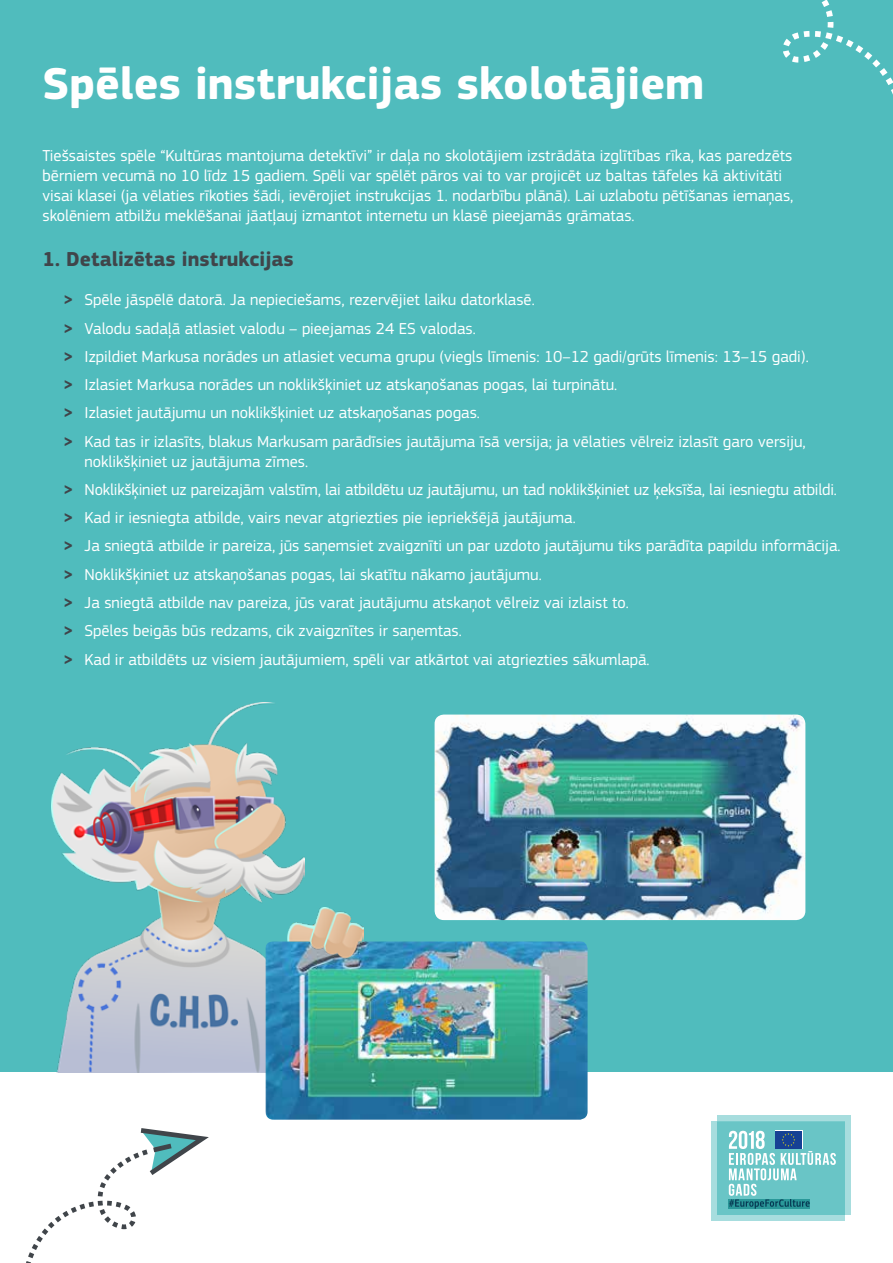
<style>
.page{position:relative;width:893px;height:1263px;background:#fff}
.page>*{position:absolute;margin:0;border:0;box-sizing:border-box;transform-origin:0 0}
.t1{font:700 46.5px "EC Square Sans Pro";color:#fff}
.t2{font:700 21px "EC Square Sans Pro";color:#40454a}
.t3{font:16.5px/28.3px "EC Square Sans Pro";color:#fff}
.s1{font-weight:700;color:#40454a}
</style>
<div class="page">
<div style="left:0;top:0;width:893px;height:1071px;background:#50bcbd"></div>
<svg style="left:711px;top:1122px;width:134px;height:99px;background:#9ed9da"></svg>
<svg style="left:718px;top:1115px;width:133px;height:99px"></svg>
<div style="left:718px;top:1122px;width:127px;height:92px;background:#69c5c6"></div>
<div style="left:774px;top:1130px;width:28px;height:19px;background:#fff"></div>
<svg style="left:729px;top:1131px;width:107px;height:78px"></svg>
<svg style="left:26px;top:1128px;width:183px;height:135px"></svg>
<img style="left:52px;top:703px;width:253px;height:369px">
<img style="left:265px;top:941px;width:323px;height:179px">
<img style="left:435px;top:714px;width:370px;height:206px">
<img style="left:288px;top:908px;width:76px;height:81px">
<svg style="left:783px;top:0;width:110px;height:95px"></svg>
<h1 class="t1" style="left:43px;top:56px;width:663px">Spēles instrukcijas skolotājiem</h1>
<p class="t3" style="left:43px;top:146px;width:752px;line-height:19.8px">Tiešsaistes spēle “Kultūras mantojuma detektīvi” ir daļa no skolotājiem izstrādāta izglītības rīka, kas paredzēts bērniem vecumā no 10 līdz 15 gadiem. Spēli var spēlēt pāros vai to var projicēt uz baltas tāfeles kā aktivitāti visai klasei (ja vēlaties rīkoties šādi, ievērojiet instrukcijas 1. nodarbību plānā). Lai uzlabotu pētīšanas iemaņas, skolēniem atbilžu meklēšanai jāatļauj izmantot internetu un klasē pieejamās grāmatas.</p>
<p class="t2" style="left:43px;top:246px;width:253px">1. Detalizētas instrukcijas</p>
<p class="t3" style="left:64px;top:286px;width:747px"><span class="s1">&gt;</span> Spēle jāspēlē datorā. Ja nepieciešams, rezervējiet laiku datorklasē.<br><span class="s1">&gt;</span> Valodu sadaļā atlasiet valodu – pieejamas 24 ES valodas.<br><span class="s1">&gt;</span> Izpildiet Markusa norādes un atlasiet vecuma grupu (viegls līmenis: 10–12 gadi/grūts līmenis: 13–15 gadi). <span class="s1">&gt;</span> Izlasiet Markusa norādes un noklikšķiniet uz atskaņošanas pogas, lai turpinātu.<br><span class="s1">&gt;</span> Izlasiet jautājumu un noklikšķiniet uz atskaņošanas pogas.<br><span class="s1">&gt;</span> Kad tas ir izlasīts, blakus Markusam parādīsies jautājuma īsā versija; ja vēlaties vēlreiz izlasīt garo versiju,</p>
<p class="t3" style="left:64px;top:447px;width:779px;text-indent:21px">noklikšķiniet uz jautājuma zīmes.<br><span class="s1">&gt;</span> Noklikšķiniet uz pareizajām valstīm, lai atbildētu uz jautājumu, un tad noklikšķiniet uz ķeksīša, lai iesniegtu atbildi. <span class="s1">&gt;</span> Kad ir iesniegta atbilde, vairs nevar atgriezties pie iepriekšējā jautājuma.<br><span class="s1">&gt;</span> Ja sniegtā atbilde ir pareiza, jūs saņemsiet zvaigznīti un par uzdoto jautājumu tiks parādīta papildu informācija. <span class="s1">&gt;</span> Noklikšķiniet uz atskaņošanas pogas, lai skatītu nākamo jautājumu.<br><span class="s1">&gt;</span> Ja sniegtā atbilde nav pareiza, jūs varat jautājumu atskaņot vēlreiz vai izlaist to.<br><span class="s1">&gt;</span> Spēles beigās būs redzams, cik zvaigznītes ir saņemtas.<br><span class="s1">&gt;</span> Kad ir atbildēts uz visiem jautājumiem, spēli var atkārtot vai atgriezties sākumlapā.</p>
</div>
